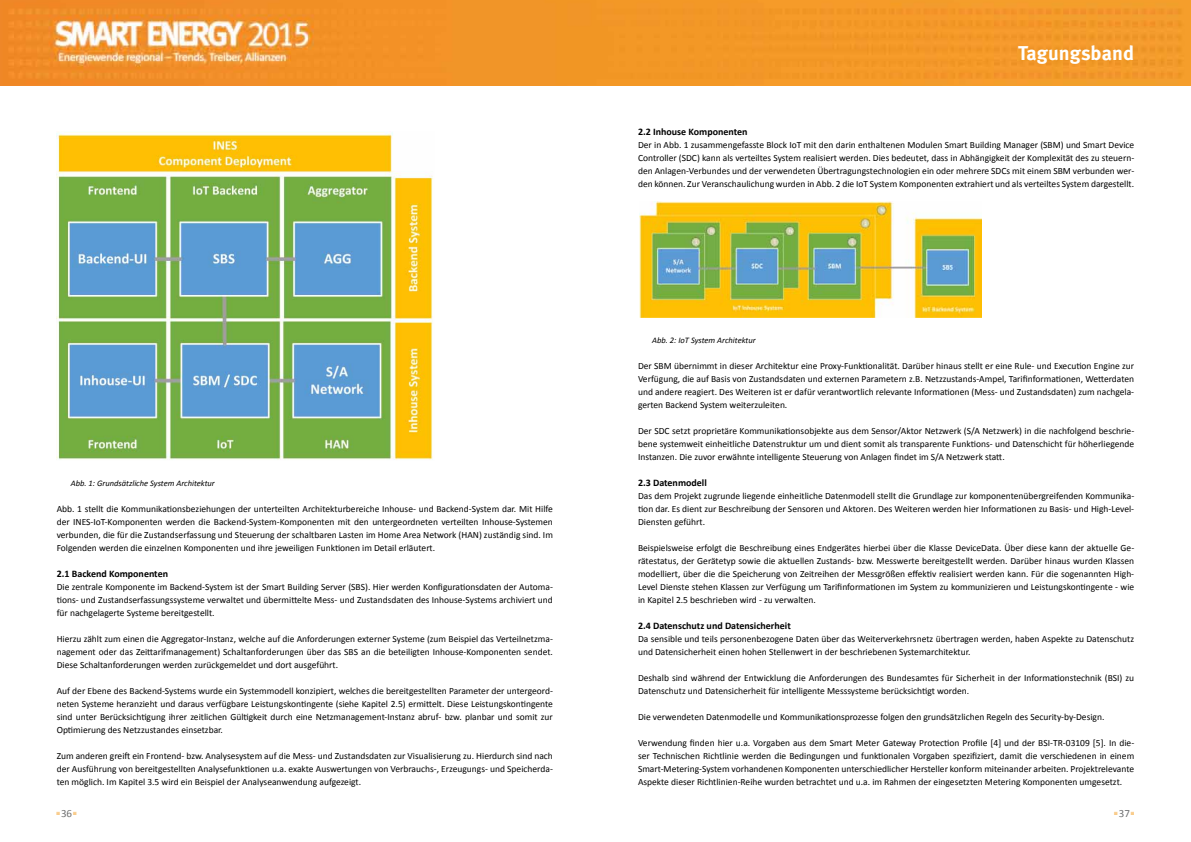
<style>
.page{position:relative;width:1191px;height:842px;background:#fff}
.page>*{position:absolute;margin:0;border:0;box-sizing:border-box;transform-origin:0 0}
.t1{font:35.5px "JD LED3";color:#f49f25}
.t2{font:20px "Meta Bold LF";letter-spacing:.005em;color:#fff}
.t3{font:11px "Calibri";color:#707172}
.t4{font:700 10px "Calibri";color:#000}
.t5{font:9.5px/13px "Calibri";color:#000;text-align:justify}
.t6{font:italic 8.5px "Calibri";color:#000}
</style>
<div class="page">
<img style="left:0;top:0;width:1191px;height:85px">
<img style="left:640px;top:202px;width:341px;height:115px">
<img style="left:57px;top:132px;width:376px;height:328px">
<h2 class="t2" style="left:1018px;top:41px;width:118px">Tagungsband</h2>
<p class="t6" style="left:71px;top:478px;width:145px">Abb. 1: Grundsätzliche System Architektur</p>
<p class="t5" style="left:57px;top:502px;width:498px">Abb. 1 stellt die Kommunikationsbeziehungen der unterteilten Architekturbereiche Inhouse- und Backend-System dar. Mit Hilfe der INES-IoT-Komponenten werden die Backend-System-Komponenten mit den untergeordneten verteilten Inhouse-Systemen verbunden, die für die Zustandserfassung und Steuerung der schaltbaren Lasten im Home Area Network (HAN) zuständig sind. Im Folgenden werden die einzelnen Komponenten und ihre jeweiligen Funktionen im Detail erläutert.</p>
<p class="t4" style="left:57px;top:568px;width:113px">2.1 Backend Komponenten</p>
<p class="t5" style="left:57px;top:580px;width:498px">Die zentrale Komponente im Backend-System ist der Smart Building Server (SBS). Hier werden Konfigurationsdaten der Automa&shy;tions- und Zustandserfassungssysteme verwaltet und übermittelte Mess- und Zustandsdaten des Inhouse-Systems archiviert und für nachgelagerte Systeme bereitgestellt.</p>
<p class="t5" style="left:57px;top:632px;width:498px">Hierzu zählt zum einen die Aggregator-Instanz, welche auf die Anforderungen externer Systeme (zum Beispiel das Verteilnetzma&shy;nagement oder das Zeittarifmanagement) Schaltanforderungen über das SBS an die beteiligten Inhouse-Komponenten sendet.<br>Diese Schaltanforderungen werden zurückgemeldet und dort ausgeführt.</p>
<p class="t5" style="left:57px;top:684px;width:498px">Auf der Ebene des Backend-Systems wurde ein Systemmodell konzipiert, welches die bereitgestellten Parameter der untergeord&shy;neten Systeme heranzieht und daraus verfügbare Leistungskontingente (siehe Kapitel 2.5) ermittelt. Diese Leistungskontingente sind unter Berücksichtigung ihrer zeitlichen Gültigkeit durch eine Netzmanagement-Instanz abruf- bzw. planbar und somit zur Optimierung des Netzzustandes einsetzbar.</p>
<p class="t5" style="left:57px;top:749px;width:498px">Zum anderen greift ein Frontend- bzw. Analysesystem auf die Mess- und Zustandsdaten zur Visualisierung zu. Hierdurch sind nach der Ausführung von bereitgestellten Analysefunktionen u.a. exakte Auswertungen von Verbrauchs-, Erzeugungs- und Speicherda&shy;ten möglich. Im Kapitel 3.5 wird ein Beispiel der Analyseanwendung aufgezeigt.</p>
<p class="t4" style="left:638px;top:126px;width:111px">2.2 Inhouse Komponenten</p>
<p class="t5" style="left:638px;top:138px;width:498px">Der in Abb. 1 zusammengefasste Block IoT mit den darin enthaltenen Modulen Smart Building Manager (SBM) und Smart Device Controller (SDC) kann als verteiltes System realisiert werden. Dies bedeutet, dass in Abhängigkeit der Komplexität des zu steuern&shy;den Anlagen-Verbundes und der verwendeten Übertragungstechnologien ein oder mehrere SDCs mit einem SBM verbunden wer&shy;den können. Zur Veranschaulichung wurden in Abb. 2 die IoT System Komponenten extrahiert und als verteiltes System dargestellt.</p>
<p class="t6" style="left:652px;top:335px;width:105px">Abb. 2: IoT System Architektur</p>
<p class="t5" style="left:638px;top:359px;width:498px">Der SBM übernimmt in dieser Architektur eine Proxy-Funktionalität. Darüber hinaus stellt er eine Rule- und Execution Engine zur Verfügung, die auf Basis von Zustandsdaten und externen Parametern z.B. Netzzustands-Ampel, Tarifinformationen, Wetterdaten und andere reagiert. Des Weiteren ist er dafür verantwortlich relevante Informationen (Mess- und Zustandsdaten) zum nachgela&shy;gerten Backend System weiterzuleiten.</p>
<p class="t5" style="left:638px;top:424px;width:498px">Der SDC setzt proprietäre Kommunikationsobjekte aus dem Sensor/Aktor Netzwerk (S/A Netzwerk) in die nachfolgend beschrie&shy;bene systemweit einheitliche Datenstruktur um und dient somit als transparente Funktions- und Datenschicht für höherliegende Instanzen. Die zuvor erwähnte intelligente Steuerung von Anlagen findet im S/A Netzwerk statt.</p>
<p class="t4" style="left:638px;top:477px;width:70px">2.3 Datenmodell</p>
<p class="t5" style="left:638px;top:489px;width:498px">Das dem Projekt zugrunde liegende einheitliche Datenmodell stellt die Grundlage zur komponentenübergreifenden Kommunika&shy;tion dar. Es dient zur Beschreibung der Sensoren und Aktoren. Des Weiteren werden hier Informationen zu Basis- und High-Level-Diensten geführt.</p>
<p class="t5" style="left:638px;top:541px;width:498px">Beispielsweise erfolgt die Beschreibung eines Endgerätes hierbei über die Klasse DeviceData. Über diese kann der aktuelle Ge&shy;rätestatus, der Gerätetyp sowie die aktuellen Zustands- bzw. Messwerte bereitgestellt werden. Darüber hinaus wurden Klassen modelliert, über die die Speicherung von Zeitreihen der Messgrößen effektiv realisiert werden kann. Für die sogenannten High-Level Dienste stehen Klassen zur Verfügung um Tarifinformationen im System zu kommunizieren und Leistungskontingente - wie in Kapitel 2.5 beschrieben wird - zu verwalten.</p>
<p class="t4" style="left:638px;top:620px;width:154px">2.4 Datenschutz und Datensicherheit</p>
<p class="t5" style="left:638px;top:632px;width:498px">Da sensible und teils personenbezogene Daten über das Weiterverkehrsnetz übertragen werden, haben Aspekte zu Datenschutz und Datensicherheit einen hohen Stellenwert in der beschriebenen Systemarchitektur.</p>
<p class="t5" style="left:638px;top:671px;width:498px">Deshalb sind während der Entwicklung die Anforderungen des Bundesamtes für Sicherheit in der Informationstechnik (BSI) zu<br>Datenschutz und Datensicherheit für intelligente Messsysteme berücksichtigt worden.</p>
<p class="t5" style="left:638px;top:710px;width:468px">Die verwendeten Datenmodelle und Kommunikationsprozesse folgen den grundsätzlichen Regeln des Security-by-Design.</p>
<p class="t5" style="left:638px;top:736px;width:498px">Verwendung finden hier u.a. Vorgaben aus dem Smart Meter Gateway Protection Profile [4] und der BSI-TR-03109 [5]. In die&shy;ser Technischen Richtlinie werden die Bedingungen und funktionalen Vorgaben spezifiziert, damit die verschiedenen in einem Smart-Metering-System vorhandenen Komponenten unterschiedlicher Hersteller konform miteinander arbeiten. Projektrelevante Aspekte dieser Richtlinien-Reihe wurden betrachtet und u.a. im Rahmen der eingesetzten Metering Komponenten umgesetzt.</p>
<p class="t3" style="left:61px;top:807px;width:13px">36</p>
<h1 class="t1" style="left:1113px;top:788px;width:24px">. .</h1>
<p class="t3" style="left:1118px;top:807px;width:13px">37</p>
<h1 class="t1" style="left:55px;top:788px;width:24px">. .</h1>
</div>
